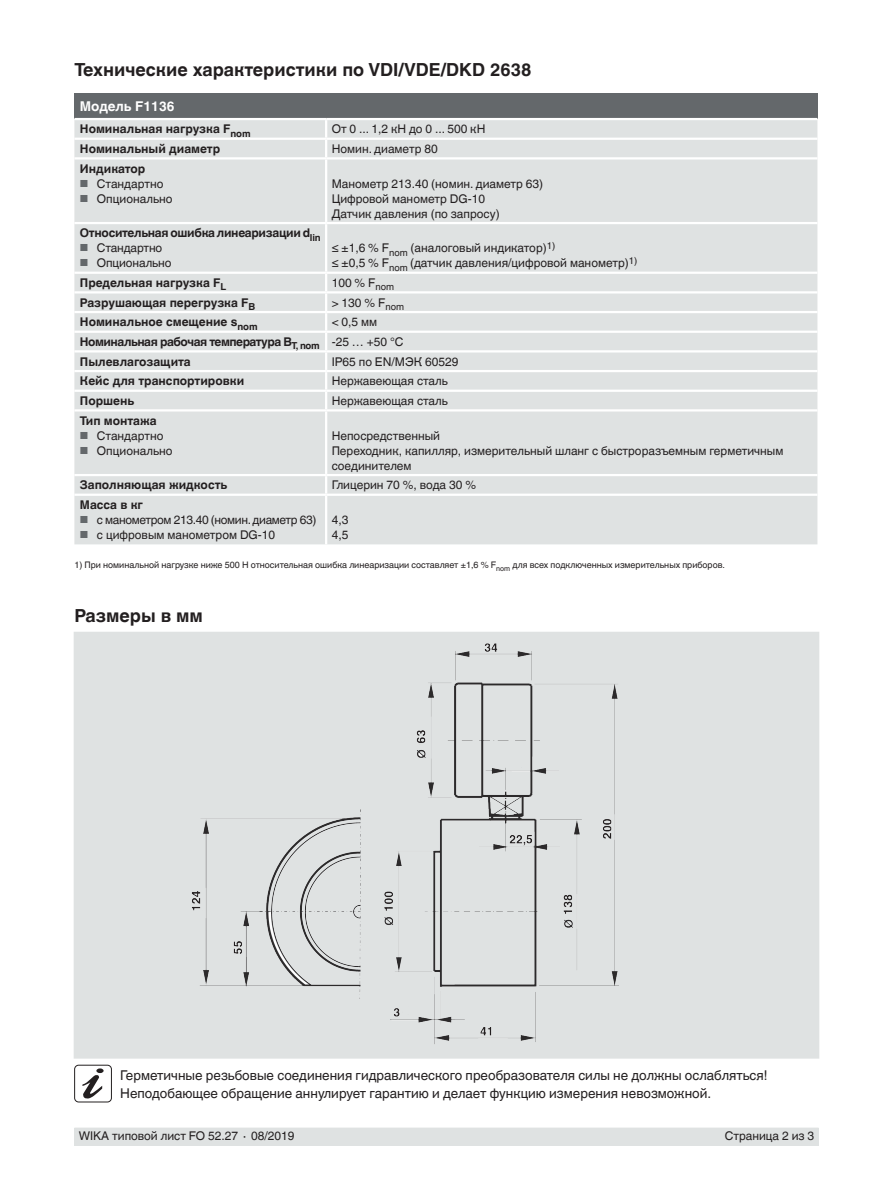
<style>
.page{position:relative;width:893px;height:1188px;background:#fff}
.page>*{position:absolute;margin:0;border:0;box-sizing:border-box;transform-origin:0 0}
.t1{font:700 18px "Helvetica World";color:#231f20}
.t2{font:13.5px/18px "Helvetica World";color:#231f20}
.t3{font:700 13.5px "Helvetica World";color:#fff}
.t4{font:12px/15px "Helvetica World";color:#231f20}
.t5{font:700 12px "Helvetica World";color:#231f20}
.t6{font:700 12px/19.6px "Helvetica World";letter-spacing:-.04em;color:#231f20}
.t7{font:700 12px "Helvetica World";letter-spacing:-.025em;color:#231f20}
.t8{font:12px "Helvetica World";letter-spacing:-.03em;color:#231f20}
.t9{font:9px "Helvetica World";color:#231f20}
.s1{font-size:10.2px;color:#64686b}
.s2{font-weight:400}
</style>
<div class="page">
<div style="left:74px;top:1128px;width:745px;height:17px;background:#dfe2e2"></div>
<div style="left:74px;top:632px;width:745px;height:427px;background:#dfe2e2;border:2px solid #dfe2e2"></div>
<img style="left:192px;top:643px;width:427px;height:401px">
<div style="left:74px;top:1065px;width:38px;height:37px;border:1px solid #231f20;border-radius:4px"></div>
<div style="left:96px;top:1068px;width:8px;height:5px;background:#231f20;border-radius:50%"></div>
<svg style="left:82px;top:1075px;width:20px;height:24px"></svg>
<div style="left:74px;top:94px;width:743px;height:25px;background:#64686b"></div>
<div style="left:74px;top:120px;width:743px;height:424px;background:#dfe2e2"></div>
<hr style="left:74px;top:118px;width:252px;height:2px;background:#fff">
<hr style="left:326px;top:118px;width:491px;height:2px;background:#fff">
<hr style="left:74px;top:138px;width:252px;height:2px;background:#fff">
<hr style="left:326px;top:138px;width:491px;height:2px;background:#fff">
<svg style="left:325px;top:120px;width:2px;height:37px"></svg>
<hr style="left:74px;top:331px;width:252px;height:2px;background:#fff">
<hr style="left:326px;top:331px;width:491px;height:2px;background:#fff">
<hr style="left:74px;top:350px;width:252px;height:3px;background:#fff">
<hr style="left:326px;top:350px;width:491px;height:3px;background:#fff">
<hr style="left:74px;top:370px;width:252px;height:2px;background:#fff">
<hr style="left:326px;top:370px;width:491px;height:2px;background:#fff">
<hr style="left:74px;top:390px;width:252px;height:2px;background:#fff">
<hr style="left:326px;top:390px;width:491px;height:2px;background:#fff">
<hr style="left:74px;top:409px;width:252px;height:3px;background:#fff">
<hr style="left:326px;top:409px;width:491px;height:3px;background:#fff">
<hr style="left:325px;top:412px;width:2px;height:62px;background:#fff">
<hr style="left:74px;top:474px;width:252px;height:2px;background:#fff">
<hr style="left:326px;top:474px;width:491px;height:2px;background:#fff">
<svg style="left:325px;top:476px;width:2px;height:18px"></svg>
<hr style="left:74px;top:157px;width:252px;height:3px;background:#fff">
<hr style="left:326px;top:157px;width:491px;height:3px;background:#fff">
<hr style="left:325px;top:160px;width:2px;height:62px;background:#fff">
<hr style="left:74px;top:222px;width:252px;height:2px;background:#fff">
<hr style="left:326px;top:222px;width:491px;height:2px;background:#fff">
<hr style="left:325px;top:224px;width:2px;height:48px;background:#fff">
<hr style="left:74px;top:272px;width:252px;height:2px;background:#fff">
<hr style="left:326px;top:272px;width:491px;height:2px;background:#fff">
<hr style="left:74px;top:291px;width:252px;height:3px;background:#fff">
<hr style="left:326px;top:291px;width:491px;height:3px;background:#fff">
<svg style="left:325px;top:274px;width:2px;height:135px"></svg>
<hr style="left:74px;top:311px;width:252px;height:2px;background:#fff">
<hr style="left:326px;top:311px;width:491px;height:2px;background:#fff">
<hr style="left:74px;top:494px;width:252px;height:2px;background:#fff">
<hr style="left:326px;top:494px;width:491px;height:2px;background:#fff">
<hr style="left:325px;top:496px;width:2px;height:48px;background:#fff">
<h1 class="t1" style="left:74px;top:60px;width:459px">Технические характеристики по VDI/VDE/DKD 2638</h1>
<p class="t3" style="left:80px;top:99px;width:96px">Модель F1136</p>
<p class="t5" style="left:80px;top:122px;width:172px">Номинальная нагрузка F<sub>nom</sub></p>
<p class="t4" style="left:332px;top:122px;width:155px">От 0 ... 1,2 кН до 0 ... 500 кН</p>
<p class="t5" style="left:80px;top:142px;width:142px">Номинальный диаметр</p>
<p class="t4" style="left:332px;top:141px;width:108px">Номин. диаметр 80</p>
<p class="t5" style="left:80px;top:161px;width:67px">Индикатор</p>
<p class="t4" style="left:80px;top:176px;width:85px"><span class="s1">■</span> Стандартно</p>
<p class="t4" style="left:80px;top:191px;width:94px"><span class="s1">■</span> Опционально</p>
<p class="t4" style="left:332px;top:176px;width:213px">Манометр 213.40 (номин. диаметр 63)<br>Цифровой манометр DG-10<br>Датчик давления (по запросу)</p>
<p class="t7" style="left:80px;top:226px;width:242px">Относительная ошибка линеаризации d<sub>lin</sub></p>
<p class="t4" style="left:80px;top:241px;width:84px"><span class="s1">■</span> Стандартно</p>
<p class="t4" style="left:80px;top:256px;width:93px"><span class="s1">■</span> Опционально</p>
<p class="t4" style="left:332px;top:241px;width:307px">≤ ±1,6 % F<sub>nom</sub> (аналоговый индикатор)<sup>1)<br></sup>≤ ±0,5 % F<sub>nom</sub> (датчик давления/цифровой манометр)<sup>1)</sup></p>
<p class="t5" style="left:80px;top:276px;width:148px">Предельная нагрузка F<sub>L</sub></p>
<p class="t4" style="left:332px;top:275px;width:64px">100 % F<sub>nom</sub></p>
<p class="t5" style="left:80px;top:295px;width:177px">Разрушающая перегрузка F<sub>B</sub></p>
<p class="t4" style="left:332px;top:295px;width:74px">&gt; 130 % F<sub>nom</sub></p>
<p class="t5" style="left:80px;top:315px;width:179px">Номинальное смещение s<sub>nom</sub></p>
<p class="t6" style="left:80px;top:312px;width:325px;text-indent:252px"><span class="s2">&lt; 0,5 мм<br></span>Номинальная рабочая температура B<sub>T,</sub> <sub>nom</sub> <span class="s2">-25 … +50 °C<br></span>Пылевлагозащита</p>
<p class="t4" style="left:332px;top:354px;width:128px">IP65 по EN/МЭК 60529</p>
<p class="t5" style="left:80px;top:374px;width:166px">Кейс для транспортировки</p>
<p class="t4" style="left:332px;top:374px;width:118px">Нержавеющая сталь</p>
<p class="t5" style="left:80px;top:394px;width:56px">Поршень</p>
<p class="t4" style="left:332px;top:393px;width:118px">Нержавеющая сталь</p>
<p class="t5" style="left:80px;top:413px;width:78px">Тип монтажа</p>
<p class="t4" style="left:80px;top:428px;width:85px"><span class="s1">■</span> Стандартно</p>
<p class="t4" style="left:80px;top:443px;width:94px"><span class="s1">■</span> Опционально</p>
<p class="t4" style="left:332px;top:428px;width:453px">Непосредственный<br>Переходник, капилляр, измерительный шланг с быстроразъемным герметичным соединителем</p>
<p class="t5" style="left:80px;top:478px;width:149px">Заполняющая жидкость</p>
<p class="t4" style="left:332px;top:478px;width:146px">Глицерин 70 %, вода 30 %</p>
<p class="t5" style="left:80px;top:498px;width:65px">Масса в кг</p>
<p class="t8" style="left:80px;top:513px;width:238px"><span class="s1">■</span> с манометром 213.40 (номин. диаметр 63)</p>
<p class="t4" style="left:80px;top:527px;width:197px"><span class="s1">■</span> с цифровым манометром DG-10</p>
<p class="t4" style="left:332px;top:512px;width:18px">4,3<br>4,5</p>
<p class="t9" style="left:74px;top:560px;width:652px">1) При номинальной нагрузке ниже 500 Н относительная ошибка линеаризации составляет ±1,6 % F<sub>nom</sub> для всех подключенных измерительных приборов.</p>
<h1 class="t1" style="left:74px;top:605px;width:130px">Размеры в мм</h1>
<p class="t2" style="left:120px;top:1067px;width:649px">Герметичные резьбовые соединения гидравлического преобразователя силы не должны ослабляться!<br>Неподобающее обращение аннулирует гарантию и делает функцию измерения невозможной.</p>
<p class="t4" style="left:79px;top:1129px;width:217px">WIKA типовой лист FO 52.27 ∙ 08/2019</p>
<p class="t4" style="left:725px;top:1129px;width:91px">Страница 2 из 3</p>
</div>
